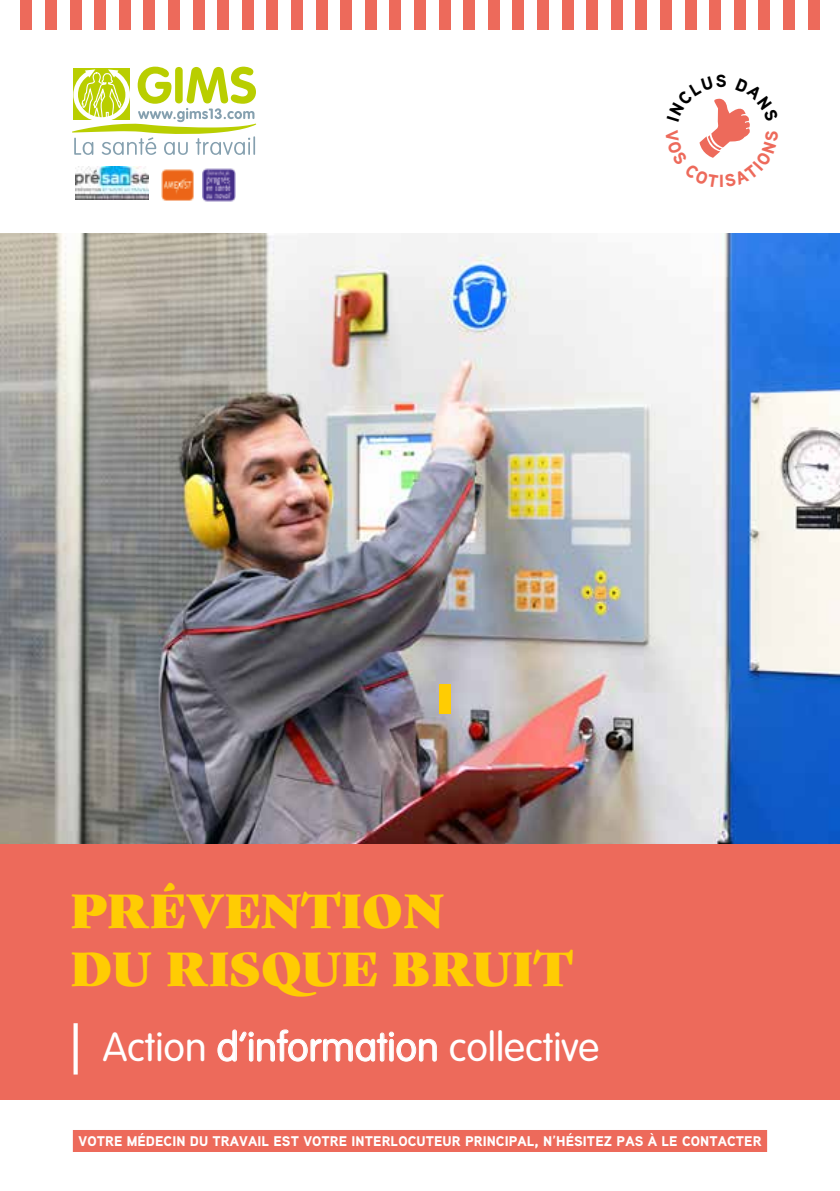
<style>
.page{position:relative;width:840px;height:1191px;background:#fff}
.page>*{position:absolute;margin:0;border:0;box-sizing:border-box;transform-origin:0 0}
.t1{font:46.2px/57.4px "Gastromond";letter-spacing:.025em;color:#ffcc03}
.t2{font:300 40px "VAG Rounded";color:#fff}
.t3{font:900 17.6px "Aaux Pro";color:#000}
.t4{font:900 14px "Aaux Pro";letter-spacing:.005em;color:#fff}
</style>
<div class="page">
<div style="left:0;top:805px;width:839px;height:295px;background:#ed6a5b"></div>
<div style="left:73px;top:1023px;width:5px;height:51px;background:#fff"></div>
<svg style="left:217px;top:1029px;width:220px;height:33px"></svg>
<img style="left:0;top:233px;width:839px;height:611px">
<div style="left:21px;top:0;width:11px;height:29px;background:#ed6a5b"></div>
<div style="left:45px;top:0;width:12px;height:29px;background:#ed6a5b"></div>
<div style="left:70px;top:0;width:11px;height:29px;background:#ed6a5b"></div>
<div style="left:94px;top:0;width:12px;height:29px;background:#ed6a5b"></div>
<div style="left:119px;top:0;width:11px;height:29px;background:#ed6a5b"></div>
<div style="left:144px;top:0;width:11px;height:29px;background:#ed6a5b"></div>
<div style="left:168px;top:0;width:12px;height:29px;background:#ed6a5b"></div>
<div style="left:193px;top:0;width:11px;height:29px;background:#ed6a5b"></div>
<div style="left:217px;top:0;width:12px;height:29px;background:#ed6a5b"></div>
<div style="left:242px;top:0;width:11px;height:29px;background:#ed6a5b"></div>
<div style="left:266px;top:0;width:12px;height:29px;background:#ed6a5b"></div>
<div style="left:291px;top:0;width:11px;height:29px;background:#ed6a5b"></div>
<div style="left:316px;top:0;width:11px;height:29px;background:#ed6a5b"></div>
<div style="left:340px;top:0;width:11px;height:29px;background:#ed6a5b"></div>
<div style="left:365px;top:0;width:11px;height:29px;background:#ed6a5b"></div>
<div style="left:389px;top:0;width:12px;height:29px;background:#ed6a5b"></div>
<div style="left:414px;top:0;width:11px;height:29px;background:#ed6a5b"></div>
<div style="left:438px;top:0;width:12px;height:29px;background:#ed6a5b"></div>
<div style="left:463px;top:0;width:11px;height:29px;background:#ed6a5b"></div>
<div style="left:488px;top:0;width:11px;height:29px;background:#ed6a5b"></div>
<div style="left:512px;top:0;width:11px;height:29px;background:#ed6a5b"></div>
<div style="left:537px;top:0;width:11px;height:29px;background:#ed6a5b"></div>
<div style="left:561px;top:0;width:12px;height:29px;background:#ed6a5b"></div>
<div style="left:586px;top:0;width:11px;height:29px;background:#ed6a5b"></div>
<div style="left:610px;top:0;width:12px;height:29px;background:#ed6a5b"></div>
<div style="left:635px;top:0;width:11px;height:29px;background:#ed6a5b"></div>
<div style="left:660px;top:0;width:11px;height:29px;background:#ed6a5b"></div>
<div style="left:684px;top:0;width:11px;height:29px;background:#ed6a5b"></div>
<div style="left:709px;top:0;width:11px;height:29px;background:#ed6a5b"></div>
<div style="left:733px;top:0;width:12px;height:29px;background:#ed6a5b"></div>
<div style="left:758px;top:0;width:11px;height:29px;background:#ed6a5b"></div>
<div style="left:782px;top:0;width:12px;height:29px;background:#ed6a5b"></div>
<div style="left:807px;top:0;width:11px;height:29px;background:#ed6a5b"></div>
<img style="left:161px;top:169px;width:33px;height:32px">
<img style="left:202px;top:168px;width:33px;height:34px">
<img style="left:75px;top:166px;width:73px;height:33px">
<div style="left:73px;top:1130px;width:693px;height:22px;background:#ed6a5b"></div>
<svg style="left:72px;top:67px;width:184px;height:88px"></svg>
<div style="left:438px;top:684px;width:12px;height:29px;background:#ffcc03"></div>
<svg style="left:699px;top:98px;width:51px;height:60px"></svg>
<p class="t3" style="left:715px;top:70px;width:12px">S</p>
<h1 class="t1" style="left:71px;top:878px;width:503px">PRÉVENTION<br>DU RISQUE BRUIT</h1>
<h2 class="t2" style="left:103px;top:1024px;width:498px">Action d’information collective</h2>
<p class="t4" style="left:78px;top:1132px;width:684px">VOTRE MÉDECIN DU TRAVAIL EST VOTRE INTERLOCUTEUR PRINCIPAL, N’HÉSITEZ PAS À LE CONTACTER</p>
</div>
